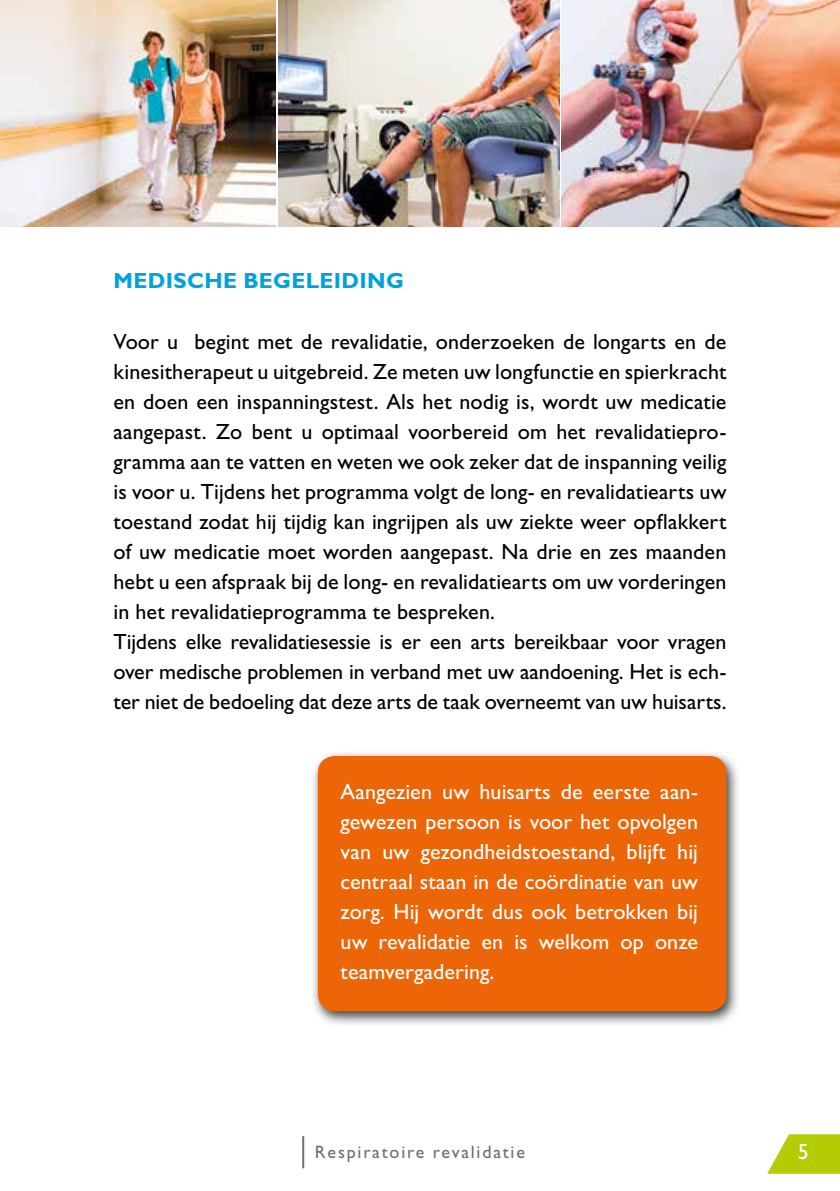
<style>
.page{position:relative;width:840px;height:1191px;background:#fff}
.page>*{position:absolute;margin:0;border:0;box-sizing:border-box;transform-origin:0 0}
.t1{font:22px/30px "Gill Sans Std";color:#000;text-align:justify}
.t2{font:22px/30px "Gill Sans Std";letter-spacing:.005em;color:#fff;text-align:justify}
.t3{font:700 22px "Gill Sans Std";letter-spacing:.015em;color:#00a2dc}
.t4{font:18px "Gill Sans Std";letter-spacing:.1em;color:#706f6f}
</style>
<div class="page">
<hr style="left:302px;top:1136px;width:2px;height:32px;background:#706f6f">
<svg style="left:767px;top:1134px;width:72px;height:39px"></svg>
<div style="left:309px;top:750px;width:430px;height:277px;background:#000;opacity:.75"></div>
<div style="left:317px;top:756px;width:409px;height:255px;background:#ec6608;border-radius:17px"></div>
<img style="left:1px;top:0;width:274px;height:227px">
<img style="left:0;top:0;width:1px;height:227px">
<img style="left:278px;top:0;width:280px;height:227px">
<img style="left:561px;top:0;width:278px;height:227px">
<p class="t3" style="left:113px;top:268px;width:292px">MEDISCHE BEGELEIDING</p>
<p class="t1" style="left:113px;top:326px;width:614px">Voor u begint met de revalidatie, onderzoeken de longarts en de kinesitherapeut u uitgebreid. Ze meten uw longfunctie en spierkracht en doen een inspanningstest. Als het nodig is, wordt uw medicatie aangepast. Zo bent u optimaal voorbereid om het revalidatiepro&shy;gramma aan te vatten en weten we ook zeker dat de inspanning veilig is voor u. Tijdens het programma volgt de long- en revalidatiearts uw toestand zodat hij tijdig kan ingrijpen als uw ziekte weer opflakkert of uw medicatie moet worden aangepast. Na drie en zes maanden hebt u een afspraak bij de long- en revalidatiearts om uw vorderingen in het revalidatieprogramma te bespreken.</p>
<p class="t1" style="left:113px;top:626px;width:614px">Tijdens elke revalidatiesessie is er een arts bereikbaar voor vragen over medische problemen in verband met uw aandoening. Het is ech&shy;ter niet de bedoeling dat deze arts de taak overneemt van uw huisarts.</p>
<p class="t2" style="left:340px;top:776px;width:359px">Aangezien uw huisarts de eerste aan&shy;gewezen persoon is voor het opvolgen van uw gezondheidstoestand, blijft hij centraal staan in de coördinatie van uw zorg. Hij wordt dus ook betrokken bij uw revalidatie en is welkom op onze teamvergadering.</p>
<p class="t4" style="left:315px;top:1141px;width:211px">Respiratoire revalidatie</p>
<p class="t2" style="left:797px;top:1136px;width:12px">5</p>
</div>
